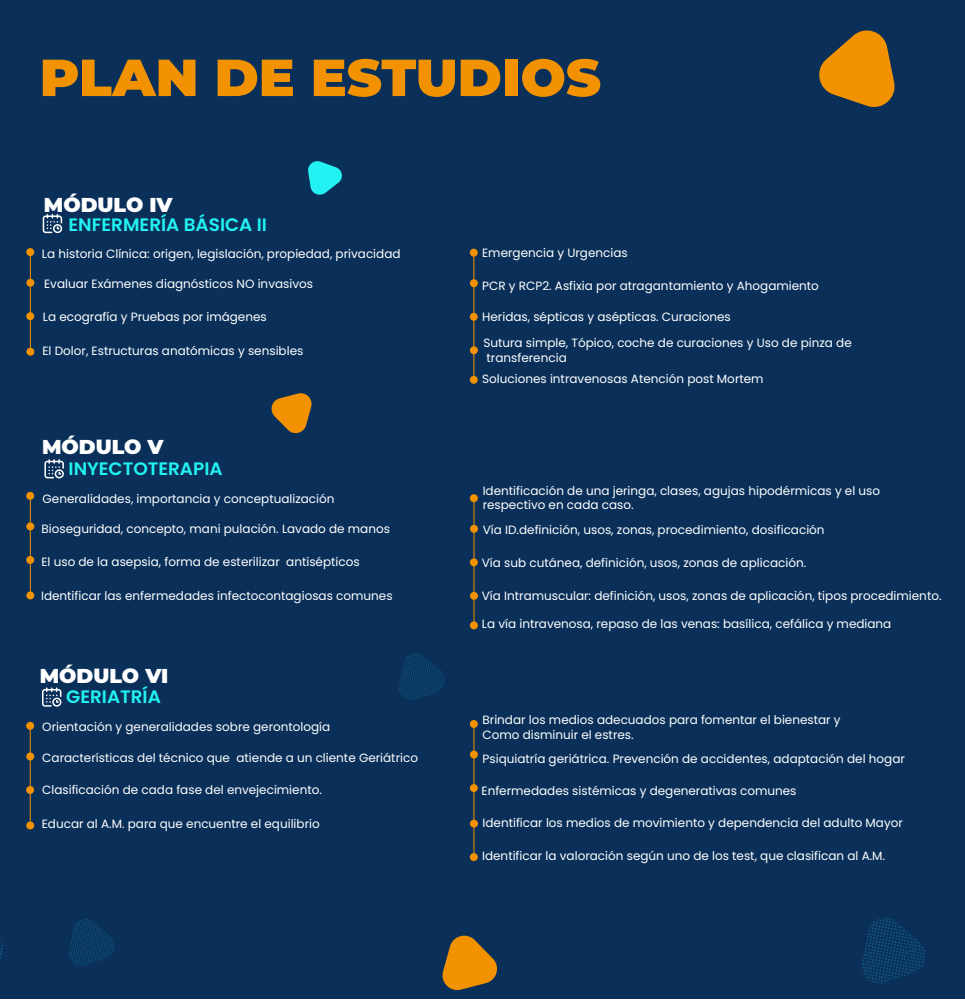
<style>
.page{position:relative;width:965px;height:1000px;background:#fff}
.page>*{position:absolute;margin:0;border:0;box-sizing:border-box;transform-origin:0 0}
.t1{font:900 52px "Montserrat";color:#f39200}
.t2{font:900 20px "Montserrat";color:#fff}
.t3{font:600 18px "Poppins";color:#22f2f2}
.t4{font:12px/14.4px "Poppins";color:#fff}
</style>
<div class="page">
<div style="left:0;top:0;width:965px;height:999px;background:#0a305a"></div>
<svg style="left:43px;top:214px;width:19px;height:19px"></svg>
<svg style="left:44px;top:459px;width:20px;height:19px"></svg>
<svg style="left:42px;top:687px;width:19px;height:20px"></svg>
<svg style="left:399px;top:653px;width:46px;height:47px"></svg>
<svg style="left:0;top:941px;width:4px;height:18px"></svg>
<svg style="left:862px;top:918px;width:64px;height:66px"></svg>
<svg style="left:69px;top:919px;width:46px;height:47px"></svg>
<svg style="left:442px;top:935px;width:55px;height:55px"></svg>
<svg style="left:271px;top:393px;width:41px;height:41px"></svg>
<svg style="left:819px;top:30px;width:76px;height:77px"></svg>
<svg style="left:308px;top:161px;width:34px;height:34px"></svg>
<div style="left:26px;top:248px;width:8px;height:8px;background:#f39200;border-radius:50%"></div>
<svg style="left:29px;top:256px;width:2px;height:92px"></svg>
<div style="left:26px;top:348px;width:8px;height:8px;background:#f39200;border-radius:50%"></div>
<div style="left:26px;top:279px;width:8px;height:8px;background:#f39200;border-radius:50%"></div>
<div style="left:26px;top:312px;width:8px;height:8px;background:#f39200;border-radius:50%"></div>
<div style="left:26px;top:492px;width:8px;height:8px;background:#f39200;border-radius:50%"></div>
<svg style="left:29px;top:499px;width:2px;height:92px"></svg>
<div style="left:26px;top:591px;width:8px;height:8px;background:#f39200;border-radius:50%"></div>
<div style="left:26px;top:522px;width:8px;height:8px;background:#f39200;border-radius:50%"></div>
<div style="left:26px;top:556px;width:8px;height:8px;background:#f39200;border-radius:50%"></div>
<div style="left:26px;top:722px;width:8px;height:8px;background:#f39200;border-radius:50%"></div>
<svg style="left:29px;top:729px;width:2px;height:93px"></svg>
<div style="left:26px;top:822px;width:8px;height:7px;background:#f39200;border-radius:50%"></div>
<div style="left:26px;top:752px;width:8px;height:8px;background:#f39200;border-radius:50%"></div>
<div style="left:26px;top:786px;width:8px;height:8px;background:#f39200;border-radius:50%"></div>
<div style="left:470px;top:720px;width:8px;height:8px;background:#f39200;border-radius:50%"></div>
<svg style="left:473px;top:727px;width:2px;height:135px"></svg>
<div style="left:470px;top:820px;width:8px;height:8px;background:#f39200;border-radius:50%"></div>
<div style="left:470px;top:853px;width:8px;height:8px;background:#f39200;border-radius:50%"></div>
<div style="left:470px;top:751px;width:8px;height:8px;background:#f39200;border-radius:50%"></div>
<div style="left:470px;top:784px;width:8px;height:8px;background:#f39200;border-radius:50%"></div>
<div style="left:470px;top:494px;width:8px;height:8px;background:#f39200;border-radius:50%"></div>
<svg style="left:473px;top:502px;width:2px;height:119px"></svg>
<div style="left:470px;top:592px;width:8px;height:8px;background:#f39200;border-radius:50%"></div>
<div style="left:470px;top:621px;width:8px;height:8px;background:#f39200;border-radius:50%"></div>
<div style="left:470px;top:525px;width:8px;height:8px;background:#f39200;border-radius:50%"></div>
<div style="left:470px;top:558px;width:8px;height:8px;background:#f39200;border-radius:50%"></div>
<div style="left:470px;top:249px;width:8px;height:8px;background:#f39200;border-radius:50%"></div>
<svg style="left:473px;top:256px;width:2px;height:120px"></svg>
<div style="left:470px;top:346px;width:8px;height:8px;background:#f39200;border-radius:50%"></div>
<div style="left:470px;top:376px;width:8px;height:8px;background:#f39200;border-radius:50%"></div>
<div style="left:470px;top:279px;width:8px;height:8px;background:#f39200;border-radius:50%"></div>
<div style="left:470px;top:313px;width:8px;height:8px;background:#f39200;border-radius:50%"></div>
<h1 class="t1" style="left:40px;top:39px;width:563px">PLAN DE ESTUDIOS</h1>
<h2 class="t2" style="left:44px;top:190px;width:130px">MÓDULO IV</h2>
<h3 class="t3" style="left:68px;top:214px;width:200px">ENFERMERÍA BÁSICA II</h3>
<p class="t4" style="left:42px;top:246px;width:360px">La historia Clínica: origen, legislación, propiedad, privacidad</p>
<p class="t4" style="left:44px;top:277px;width:270px">Evaluar Exámenes diagnósticos NO invasivos</p>
<p class="t4" style="left:43px;top:310px;width:225px">La ecografía y Pruebas por imágenes</p>
<p class="t4" style="left:42px;top:344px;width:262px">El Dolor, Estructuras anatómicas y sensibles</p>
<h2 class="t2" style="left:42px;top:432px;width:123px">MÓDULO V</h2>
<h3 class="t3" style="left:69px;top:458px;width:156px">INYECTOTERAPIA</h3>
<p class="t4" style="left:43px;top:492px;width:293px">Generalidades, importancia y conceptualización</p>
<p class="t4" style="left:42px;top:522px;width:350px">Bioseguridad, concepto, mani pulación. Lavado de manos</p>
<p class="t4" style="left:41px;top:555px;width:320px">El uso de la asepsia, forma de esterilizar antisépticos</p>
<p class="t4" style="left:41px;top:589px;width:353px">Identificar las enfermedades infectocontagiosas comunes</p>
<h2 class="t2" style="left:40px;top:660px;width:130px">MÓDULO VI</h2>
<p class="t4" style="left:42px;top:720px;width:290px">Orientación y generalidades sobre gerontología</p>
<p class="t4" style="left:42px;top:750px;width:377px">Características del técnico que atiende a un cliente Geriátrico</p>
<p class="t4" style="left:42px;top:783px;width:281px">Clasificación de cada fase del envejecimiento.</p>
<p class="t4" style="left:42px;top:817px;width:280px">Educar al A.M. para que encuentre el equilibrio</p>
<h3 class="t3" style="left:66px;top:687px;width:96px">GERIATRÍA</h3>
<p class="t4" style="left:482px;top:245px;width:147px">Emergencia y Urgencias</p>
<p class="t4" style="left:482px;top:279px;width:338px">PCR y RCP2. Asfixia por atragantamiento y Ahogamiento</p>
<p class="t4" style="left:482px;top:304px;width:371px;line-height:26px">Heridas, sépticas y asépticas. Curaciones<br>Sutura simple, Tópico, coche de curaciones y Uso de pinza de</p>
<p class="t4" style="left:482px;top:347px;width:283px;line-height:21.2px;text-indent:4px">transferencia<br>Soluciones intravenosas Atención post Mortem</p>
<p class="t4" style="left:483px;top:484px;width:399px">Identificación de una jeringa, clases, agujas hipodérmicas y el uso respectivo en cada caso.</p>
<p class="t4" style="left:483px;top:522px;width:343px">Vía ID.definición, usos, zonas, procedimiento, dosificación</p>
<p class="t4" style="left:482px;top:555px;width:326px">Vía sub cutánea, definición, usos, zonas de aplicación.</p>
<p class="t4" style="left:482px;top:588px;width:461px">Vía Intramuscular: definición, usos, zonas de aplicación, tipos procedimiento.</p>
<p class="t4" style="left:482px;top:617px;width:411px">La vía intravenosa, repaso de las venas: basílica, cefálica y mediana</p>
<p class="t4" style="left:483px;top:713px;width:360px">Brindar los medios adecuados para fomentar el bienestar y<br>Como disminuir el estres.</p>
<p class="t4" style="left:483px;top:751px;width:424px">Psiquiatría geriátrica. Prevención de accidentes, adaptación del hogar</p>
<p class="t4" style="left:482px;top:784px;width:316px">Enfermedades sistémicas y degenerativas comunes</p>
<p class="t4" style="left:483px;top:816px;width:422px">Identificar los medios de movimiento y dependencia del adulto Mayor</p>
<p class="t4" style="left:482px;top:848px;width:405px">Identificar la valoración según uno de los test, que clasifican al A.M.</p>
</div>
